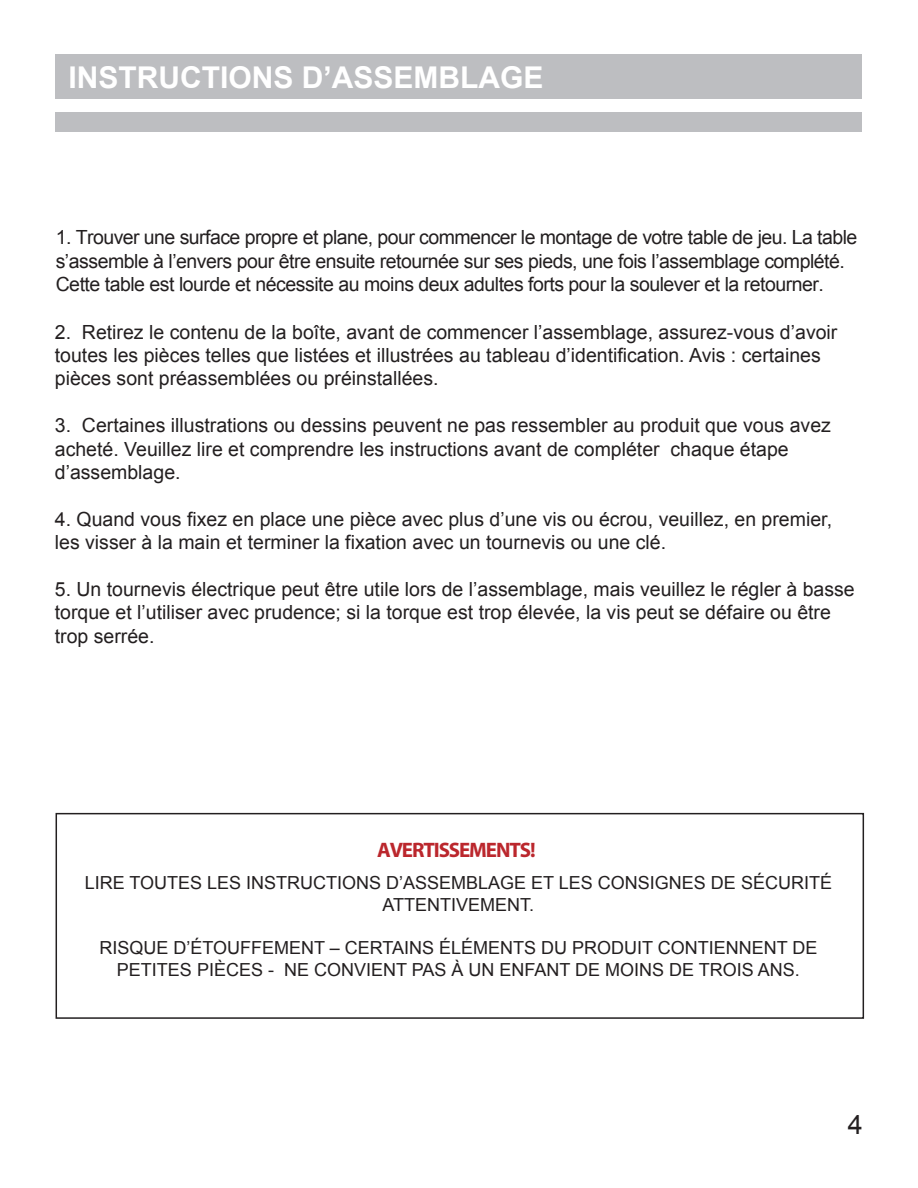
<style>
.page{position:relative;width:918px;height:1188px;background:#fff}
.page>*{position:absolute;margin:0;border:0;box-sizing:border-box;transform-origin:0 0}
.t1{font:700 30px "Arial";color:#fff}
.t2{font:700 30px "Myriad Pro";color:#fff}
.t3{font:27px "Arial";color:#231f20}
.t4{font:700 21px "Myriad Pro";letter-spacing:-.055em;color:#bb272d}
.t5{font:19.5px/23.4px "Arial";color:#231f20}
.t6{font:19.5px/23.4px "Arial";letter-spacing:-.025em;color:#231f20}
.t7{font:18px/21.6px "Arial";color:#231f20;text-align:center}
</style>
<div class="page">
<div style="left:56px;top:813px;width:808px;height:206px;border:2px solid #231f20"></div>
<div style="left:56px;top:54px;width:806px;height:45px;background:#bdbec1"></div>
<div style="left:56px;top:113px;width:806px;height:19px;background:#bdbec1"></div>
<h1 class="t2" style="left:60px;top:57px;width:207px">AS EMBLY TIPS</h1>
<h1 class="t1" style="left:68px;top:58px;width:477px">INSTRUCTIONS D’ASSEMBLAGE</h1>
<p class="t6" style="left:56px;top:226px;width:803px">1. Trouver une surface propre et plane, pour commencer le montage de votre table de jeu. La table s’assemble à l’envers pour être ensuite retournée sur ses pieds, une fois l’assemblage complété.<br>Cette table est lourde et nécessite au moins deux adultes forts pour la soulever et la retourner.</p>
<p class="t5" style="left:55px;top:320px;width:784px">2. Retirez le contenu de la boîte, avant de commencer l’assemblage, assurez-vous d’avoir toutes les pièces telles que listées et illustrées au tableau d’identification. Avis : certaines pièces sont préassemblées ou préinstallées.</p>
<p class="t5" style="left:55px;top:414px;width:778px">3. Certaines illustrations ou dessins peuvent ne pas ressembler au produit que vous avez acheté. Veuillez lire et comprendre les instructions avant de compléter chaque étape d’assemblage.</p>
<p class="t5" style="left:55px;top:507px;width:779px">4. Quand vous fixez en place une pièce avec plus d’une vis ou écrou, veuillez, en premier, les visser à la main et terminer la fixation avec un tournevis ou une clé.</p>
<p class="t5" style="left:55px;top:578px;width:801px">5. Un tournevis électrique peut être utile lors de l’assemblage, mais veuillez le régler à basse torque et l’utiliser avec prudence; si la torque est trop élevée, la vis peut se défaire ou être trop serrée.</p>
<p class="t4" style="left:377px;top:837px;width:160px">AVERTISSEMENTS!</p>
<p class="t7" style="left:85px;top:873px;width:749px">LIRE TOUTES LES INSTRUCTIONS D’ASSEMBLAGE ET LES CONSIGNES DE SÉCURITÉ<br>ATTENTIVEMENT.</p>
<p class="t7" style="left:99px;top:937px;width:720px">RISQUE D’ÉTOUFFEMENT – CERTAINS ÉLÉMENTS DU PRODUIT CONTIENNENT DE<br>PETITES PIÈCES - NE CONVIENT PAS À UN ENFANT DE MOINS DE TROIS ANS.</p>
<h2 class="t3" style="left:848px;top:1107px;width:17px">4</h2>
</div>
